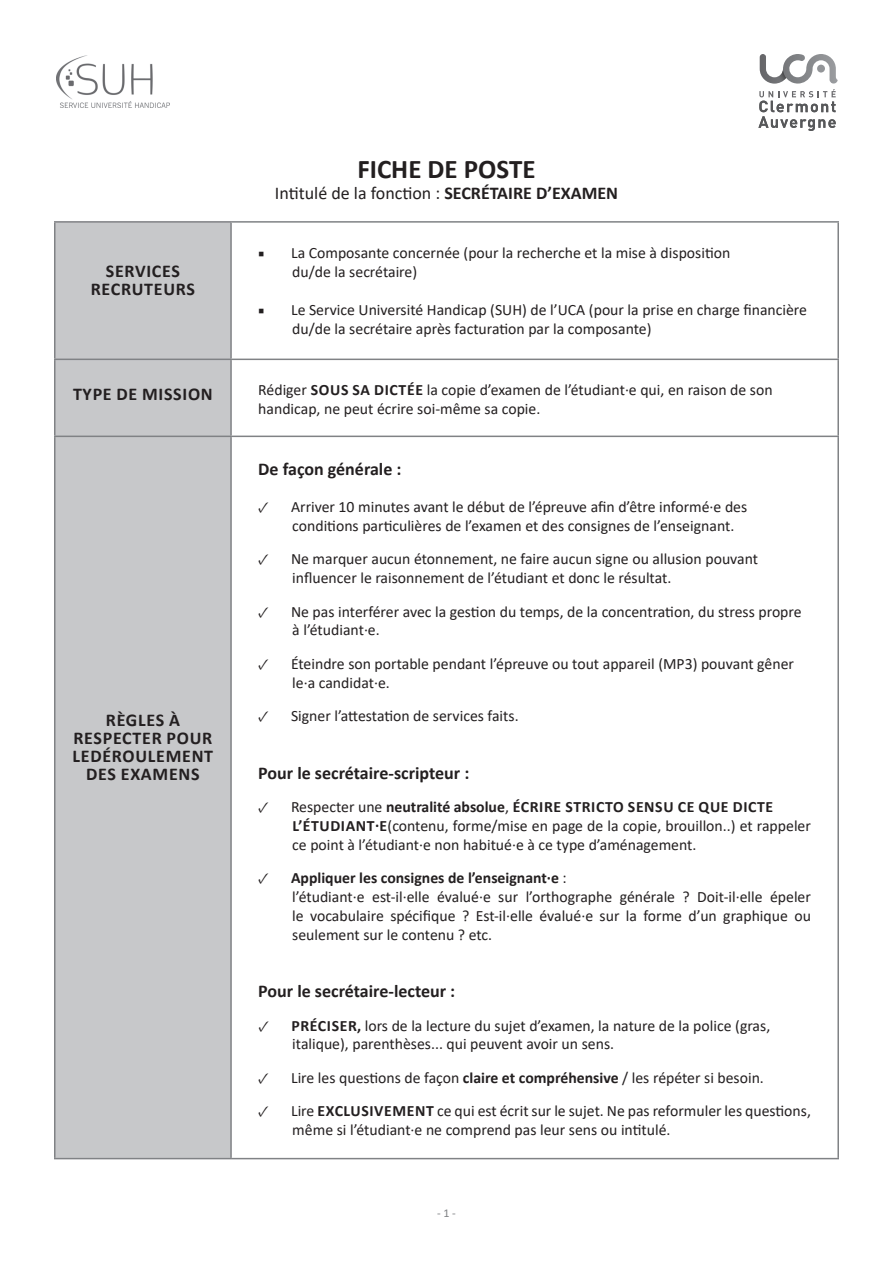
<style>
.page{position:relative;width:893px;height:1263px;background:#fff}
.page>*{position:absolute;margin:0;border:0;box-sizing:border-box;transform-origin:0 0}
.t1{font:700 27px "Calibri";color:#231f20}
.t2{font:700 18px/18px "Calibri";letter-spacing:.03em;color:#231f20;text-align:center}
.t3{font:700 18px "Calibri";color:#231f20}
.t4{font:18px "Calibri";color:#231f20}
.t5{font:15.75px/18.9px "Calibri";color:#231f20}
.t6{font:700 15.75px "Calibri";letter-spacing:.04em;color:#231f20}
.t7{font:700 15.75px "Calibri";color:#231f20}
.t8{font:12px "Calibri";color:#808285}
.s1{font-weight:700}
.s2{font-family:"Minion Pro"}
.s3{font-family:"Minion Pro";font-weight:700}
.s4{font-weight:400}
</style>
<div class="page">
<img style="left:56px;top:56px;width:114px;height:51px">
<svg style="left:758px;top:54px;width:80px;height:77px"></svg>
<div style="left:56px;top:223px;width:174px;height:935px;background:#c7c8ca"></div>
<hr style="left:54px;top:221px;width:177px;height:2px;background:#808285">
<hr style="left:54px;top:223px;width:2px;height:136px;background:#808285">
<hr style="left:231px;top:221px;width:608px;height:2px;background:#808285">
<hr style="left:230px;top:223px;width:2px;height:136px;background:#808285">
<hr style="left:837px;top:223px;width:2px;height:136px;background:#808285">
<hr style="left:54px;top:359px;width:177px;height:1px;background:#808285">
<hr style="left:54px;top:360px;width:2px;height:76px;background:#808285">
<hr style="left:231px;top:359px;width:608px;height:1px;background:#808285">
<hr style="left:230px;top:360px;width:2px;height:76px;background:#808285">
<hr style="left:837px;top:360px;width:2px;height:76px;background:#808285">
<hr style="left:54px;top:436px;width:177px;height:1px;background:#808285">
<hr style="left:54px;top:437px;width:2px;height:721px;background:#808285">
<hr style="left:231px;top:436px;width:608px;height:1px;background:#808285">
<hr style="left:230px;top:437px;width:2px;height:721px;background:#808285">
<hr style="left:837px;top:437px;width:2px;height:721px;background:#808285">
<hr style="left:54px;top:1158px;width:177px;height:1px;background:#808285">
<hr style="left:231px;top:1158px;width:608px;height:1px;background:#808285">
<p class="t2" style="left:106px;top:262px;width:76px">SERVICES</p>
<p class="t2" style="left:91px;top:280px;width:106px">RECRUTEURS</p>
<p class="t1" style="left:357px;top:150px;width:180px">FICHE DE POSTE</p>
<p class="t4" style="left:275px;top:181px;width:345px">Intitulé de la fonction : <span class="s1">SECRÉTAIRE D’EXAMEN</span></p>
<p class="t5" style="left:258px;top:243px;width:474px"><span class="s2">■</span> La Composante concernée (pour la recherche et la mise à disposition</p>
<p class="t5" style="left:292px;top:262px;width:126px">du/de la secrétaire)</p>
<p class="t5" style="left:258px;top:300px;width:550px"><span class="s2">■</span> Le Service Université Handicap (SUH) de l’UCA (pour la prise en charge financière</p>
<p class="t5" style="left:292px;top:319px;width:361px">du/de la secrétaire après facturation par la composante)</p>
<p class="t2" style="left:73px;top:385px;width:141px">TYPE DE MISSION</p>
<p class="t5" style="left:258px;top:380px;width:516px">Rédiger <span class="s1">SOUS SA DICTÉE</span> la copie d’examen de l’étudiant·e qui, en raison de son handicap, ne peut écrire soi-même sa copie.</p>
<p class="t2" style="left:106px;top:711px;width:76px">RÈGLES À</p>
<p class="t2" style="left:73px;top:729px;width:142px">RESPECTER POUR<br>LEDÉROULEMENT<br>DES EXAMENS</p>
<p class="t3" style="left:258px;top:456px;width:145px">De façon générale :</p>
<p class="t5" style="left:258px;top:497px;width:490px"><span class="s3">✓</span> Arriver 10 minutes avant le début de l’épreuve afin d’être informé·e des</p>
<p class="t5" style="left:292px;top:516px;width:444px">conditions particulières de l’examen et des consignes de l’enseignant.</p>
<p class="t5" style="left:258px;top:549px;width:501px"><span class="s3">✓</span> Ne marquer aucun étonnement, ne faire aucun signe ou allusion pouvant</p>
<p class="t5" style="left:292px;top:568px;width:381px">influencer le raisonnement de l’étudiant et donc le résultat.</p>
<p class="t5" style="left:258px;top:601px;width:545px"><span class="s3">✓</span> Ne pas interférer avec la gestion du temps, de la concentration, du stress propre</p>
<p class="t5" style="left:292px;top:620px;width:89px">à l’étudiant·e.</p>
<p class="t5" style="left:258px;top:654px;width:537px"><span class="s3">✓</span> Éteindre son portable pendant l’épreuve ou tout appareil (MP3) pouvant gêner</p>
<p class="t5" style="left:292px;top:672px;width:99px">le·a candidat·e.</p>
<p class="t5" style="left:258px;top:706px;width:262px"><span class="s3">✓</span> Signer l’attestation de services faits.</p>
<p class="t3" style="left:258px;top:760px;width:212px">Pour le secrétaire-scripteur :</p>
<p class="t6" style="left:258px;top:795px;width:516px"><span class="s2">✓</span> <span class="s4">Respecter une</span> neutralité absolue<span class="s4">,</span> ÉCRIRE STRICTO SENSU CE QUE DICTE</p>
<p class="t5" style="left:292px;top:816px;width:520px"><span class="s1">L’ÉTUDIANT·E</span>(contenu, forme/mise en page de la copie, brouillon..) et rappeler ce point à l’étudiant·e non habitué·e à ce type d’aménagement.</p>
<p class="t7" style="left:258px;top:866px;width:310px"><span class="s2">✓</span> Appliquer les consignes de l’enseignant·e <span class="s4">:</span></p>
<p class="t5" style="left:292px;top:887px;width:520px;text-align:justify">l’étudiant·e est-il·elle évalué·e sur l’orthographe générale ? Doit-il·elle épeler le vocabulaire spécifique ? Est-il·elle évalué·e sur la forme d’un graphique ou seulement sur le contenu ? etc.</p>
<p class="t3" style="left:258px;top:978px;width:198px">Pour le secrétaire-lecteur :</p>
<p class="t5" style="left:259px;top:1015px;width:513px"><span class="s3">✓</span> <span class="s1">PRÉCISER,</span> lors de la lecture du sujet d’examen, la nature de la police (gras,</p>
<p class="t5" style="left:292px;top:1034px;width:323px">italique), parenthèses... qui peuvent avoir un sens.</p>
<p class="t5" style="left:258px;top:1068px;width:507px"><span class="s3">✓</span> Lire les questions de façon <span class="s1">claire et compréhensive</span> / les répéter si besoin.</p>
<p class="t5" style="left:258px;top:1101px;width:554px"><span class="s3">✓</span> Lire <span class="s1">EXCLUSIVEMENT</span> ce qui est écrit sur le sujet. Ne pas reformuler les questions,</p>
<p class="t5" style="left:292px;top:1120px;width:380px">même si l’étudiant·e ne comprend pas leur sens ou intitulé.</p>
<p class="t8" style="left:437px;top:1204px;width:20px">- 1 -</p>
</div>
